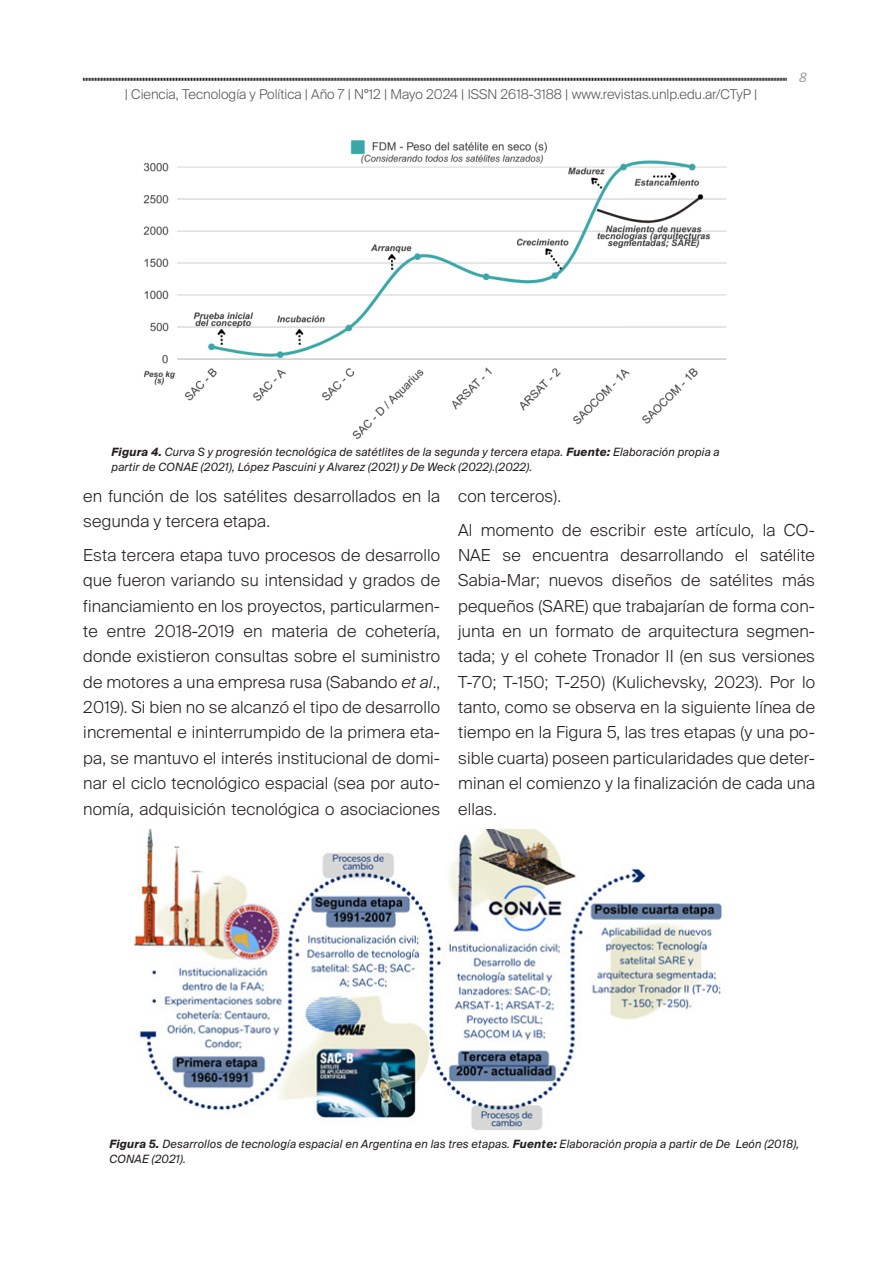
<style>
.page{position:relative;width:893px;height:1263px;background:#fff}
.page>*{position:absolute;margin:0;border:0;box-sizing:border-box;transform-origin:0 0}
.t1{font:300 16.5px/25.3px "Suisse Intl";letter-spacing:.01em;color:#231f20}
.t2{font:italic 300 15px "Calibri";color:#808285}
.t3{font:300 13.5px "Suisse Intl";color:#57585a}
.t4{font:italic 11.4px/15.1px "Suisse Intl";letter-spacing:.02em;color:#231f20}
.s1{font-weight:700}
.s2{font-style:italic}
</style>
<div class="page">
<img style="left:143px;top:140px;width:584px;height:300px">
<img style="left:134px;top:829px;width:589px;height:301px">
<svg style="left:83px;top:77px;width:704px;height:4px;background:#908e8e"></svg>
<p class="t3" style="left:125px;top:86px;width:634px">| Ciencia, Tecnología y Política | Año 7 | N°12 | Mayo 2024 | ISSN 2618-3188 | www.revistas.unlp.edu.ar/CTyP |</p>
<p class="t2" style="left:799px;top:68px;width:9px">8</p>
<p class="t4" style="left:112px;top:444px;width:609px"><span class="s1">Figura 4.</span> Curva S y progresión tecnológica de satétlites de la segunda y tercera etapa. <span class="s1">Fuente:</span> Elaboración propia a partir de CONAE (2021), López Pascuini y Alvarez (2021) y De Weck (2022).(2022).</p>
<p class="t1" style="left:83px;top:483px;width:358px">en función de los satélites desarrollados en la segunda y tercera etapa.</p>
<p class="t1" style="left:83px;top:542px;width:358px;text-align:justify">Esta tercera etapa tuvo procesos de desarrollo que fueron variando su intensidad y grados de financiamiento en los proyectos, particularmen&shy;te entre 2018-2019 en materia de cohetería, donde existieron consultas sobre el suministro de motores a una empresa rusa (Sabando <span class="s2">et al</span>., 2019). Si bien no se alcanzó el tipo de desarrollo incremental e ininterrumpido de la primera eta&shy;pa, se mantuvo el interés institucional de domi&shy;nar el ciclo tecnológico espacial (sea por auto&shy;nomía, adquisición tecnológica o asociaciones</p>
<p class="t1" style="left:458px;top:479px;width:358px;line-height:33.9px">con terceros).<br>Al momento de escribir este artículo, la CO-</p>
<p class="t1" style="left:458px;top:543px;width:358px;text-align:justify">NAE se encuentra desarrollando el satélite Sabia-Mar; nuevos diseños de satélites más pequeños (SARE) que trabajarían de forma con&shy;junta en un formato de arquitectura segmen&shy;tada; y el cohete Tronador II (en sus versiones T-70; T-150; T-250) (Kulichevsky, 2023). Por lo tanto, como se observa en la siguiente línea de tiempo en la Figura 5, las tres etapas (y una po&shy;sible cuarta) poseen particularidades que deter&shy;minan el comienzo y la finalización de cada una ellas.</p>
<p class="t4" style="left:109px;top:1136px;width:691px"><span class="s1">Figura 5.</span> Desarrollos de tecnología espacial en Argentina en las tres etapas. <span class="s1">Fuente:</span> Elaboración propia a partir de De León (2018),<br>CONAE (2021).</p>
</div>
